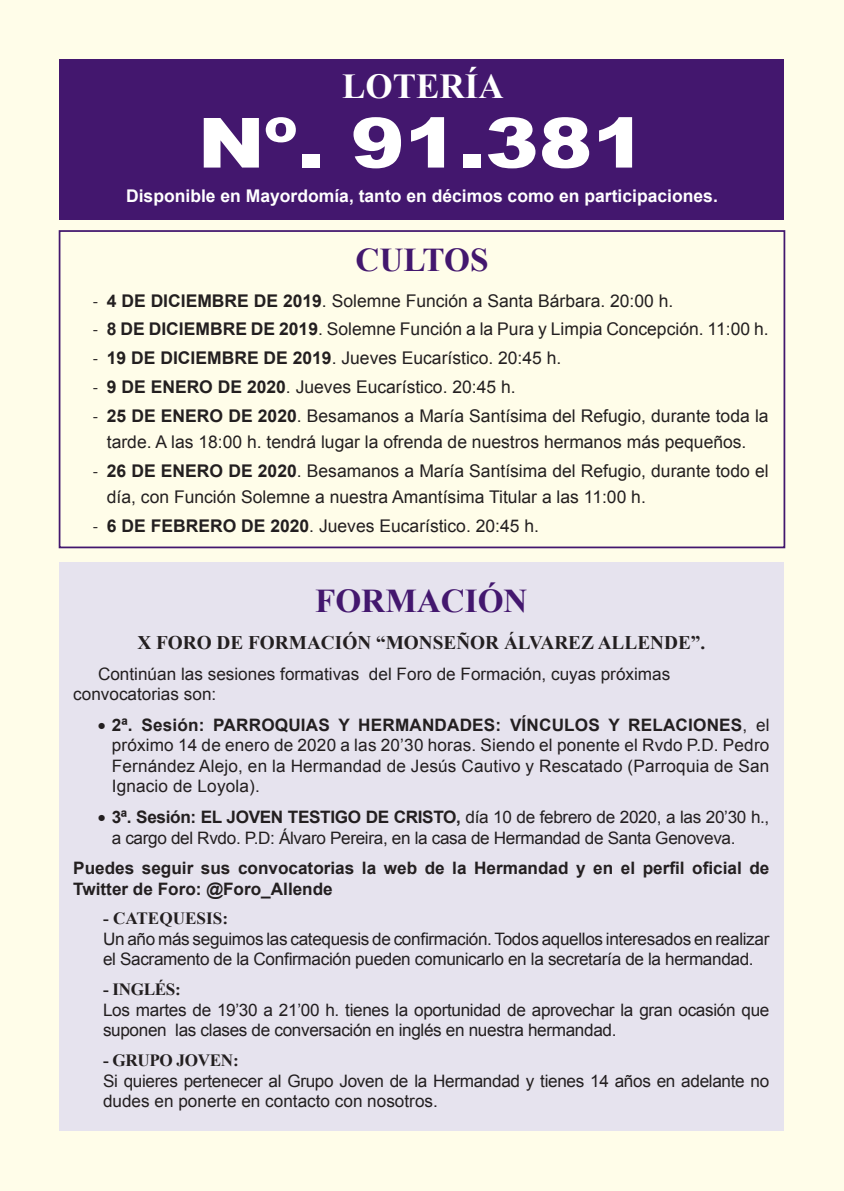
<style>
.page{position:relative;width:844px;height:1191px;background:#fff}
.page>*{position:absolute;margin:0;border:0;box-sizing:border-box;transform-origin:0 0}
.Normal__Web{font:900 69.3px "Arial";color:#fff;scale:1.16 1}
.t1{font:700 35px "Times New Roman";color:#fff}
.t2{font:700 33.25px "Times New Roman";color:#43176e}
.List_Paragraph{font:700 19.25px "Times New Roman";color:#231f20}
.List_Paragraph-2{font:17.5px/26.2px "Arial";color:#231f20;text-align:center}
.t3{font:700 17.5px "Arial";color:#fff}
.List_Paragraph-3{font:17.15px/20.7px "Arial";letter-spacing:-.02em;color:#231f20}
.t4{font:700 17.15px/20.7px "Arial";color:#231f20}
.List_Paragraph-4{font:17.15px/20.7px "Arial";color:#231f20}
.List_Paragraph-5{font:700 17.15px "Times New Roman";letter-spacing:-.02em;color:#231f20}
.List_Paragraph-6{font:700 17.15px "Times New Roman";color:#231f20}
.s1{font-family:"Calibri"}
.s2{font-weight:700}
</style>
<div class="page">
<div style="left:0;top:0;width:843px;height:1191px;background:#fffde9"></div>
<div style="left:60px;top:562px;width:724px;height:568px;background:#e6e3ee"></div>
<div style="left:60px;top:60px;width:724px;height:160px;background:#43176e"></div>
<div style="left:59px;top:230px;width:726px;height:318px;border:2px solid #43176e"></div>
<p class="t1" style="left:342px;top:66px;width:163px">LOTERÍA</p>
<p class="Normal__Web" style="left:198px;top:104px;width:388px">Nº. 91.381</p>
<p class="t3" style="left:126px;top:184px;width:593px">Disponible en Mayordomía, tanto en décimos como en participaciones.</p>
<p class="t2" style="left:355px;top:240px;width:135px">CULTOS</p>
<p class="List_Paragraph-2" style="left:93px;top:287px;width:582px"><span class="s1">-</span> <span class="s2">4 DE DICIEMBRE DE 2019</span>. Solemne Función a Santa Bárbara. 20:00 h.</p>
<p class="List_Paragraph-2" style="left:93px;top:316px;width:677px"><span class="s1">-</span> <span class="s2">8 DE DICIEMBRE DE 2019</span>. Solemne Función a la Pura y Limpia Concepción. 11:00 h.</p>
<p class="List_Paragraph-2" style="left:93px;top:345px;width:470px"><span class="s1">-</span> <span class="s2">19 DE DICIEMBRE DE 2019</span>. Jueves Eucarístico. 20:45 h.</p>
<p class="List_Paragraph-2" style="left:93px;top:374px;width:424px"><span class="s1">-</span> <span class="s2">9 DE ENERO DE 2020</span>. Jueves Eucarístico. 20:45 h.</p>
<p class="List_Paragraph-2" style="left:93px;top:402px;width:677px"><span class="s1">-</span> <span class="s2">25 DE ENERO DE 2020</span>. Besamanos a María Santísima del Refugio, durante toda la tarde. A las 18:00 h. tendrá lugar la ofrenda de nuestros hermanos más pequeños.</p>
<p class="List_Paragraph-2" style="left:107px;top:457px;width:663px;text-align:left;text-indent:-14px"><span class="s1">-</span> <span class="s2">26 DE ENERO DE 2020</span>. Besamanos a María Santísima del Refugio, durante todo el día, con Función Solemne a nuestra Amantísima Titular a las 11:00 h.</p>
<p class="List_Paragraph-2" style="left:93px;top:512px;width:447px"><span class="s1">-</span> <span class="s2">6 DE FEBRERO DE 2020</span>. Jueves Eucarístico. 20:45 h.</p>
<p class="t2" style="left:315px;top:581px;width:214px">FORMACIÓN</p>
<p class="List_Paragraph" style="left:137px;top:631px;width:569px">X FORO DE FORMACIÓN “MONSEÑOR ÁLVAREZ ALLENDE”.</p>
<p class="List_Paragraph-4" style="left:73px;top:663px;width:598px;text-indent:25px">Continúan las sesiones formativas del Foro de Formación, cuyas próximas convocatorias son:</p>
<p class="List_Paragraph-3" style="left:112px;top:714px;width:659px;text-align:justify;text-indent:-14px">• <span class="s2">2ª. Sesión: PARROQUIAS Y HERMANDADES: VÍNCULOS Y RELACIONES</span>, el próximo 14 de enero de 2020 a las 20’30 horas. Siendo el ponente el Rvdo P.D. Pedro Fernández Alejo, en la Hermandad de Jesús Cautivo y Rescatado (Parroquia de San Ignacio de Loyola).</p>
<p class="List_Paragraph-3" style="left:112px;top:806px;width:659px;text-indent:-14px">• <span class="s2">3ª. Sesión: EL JOVEN TESTIGO DE CRISTO,</span> día 10 de febrero de 2020, a las 20’30 h., a cargo del Rvdo. P.D: Álvaro Pereira, en la casa de Hermandad de Santa Genoveva.</p>
<p class="t4" style="left:73px;top:858px;width:697px">Puedes seguir sus convocatorias la web de la Hermandad y en el perfil oficial de<br>Twitter de Foro: @Foro_Allende</p>
<p class="List_Paragraph-6" style="left:103px;top:908px;width:126px">- CATEQUESIS:</p>
<p class="List_Paragraph-3" style="left:103px;top:928px;width:667px">Un año más seguimos las catequesis de confirmación. Todos aquellos interesados en realizar el Sacramento de la Confirmación pueden comunicarlo en la secretaría de la hermandad.</p>
<p class="List_Paragraph-5" style="left:103px;top:979px;width:79px">- INGLÉS:</p>
<p class="List_Paragraph-3" style="left:103px;top:999px;width:667px">Los martes de 19’30 a 21’00 h. tienes la oportunidad de aprovechar la gran ocasión que suponen las clases de conversación en inglés en nuestra hermandad.</p>
<p class="List_Paragraph-5" style="left:103px;top:1050px;width:137px">- GRUPO JOVEN:</p>
<p class="List_Paragraph-3" style="left:103px;top:1070px;width:667px">Si quieres pertenecer al Grupo Joven de la Hermandad y tienes 14 años en adelante no dudes en ponerte en contacto con nosotros.</p>
</div>
